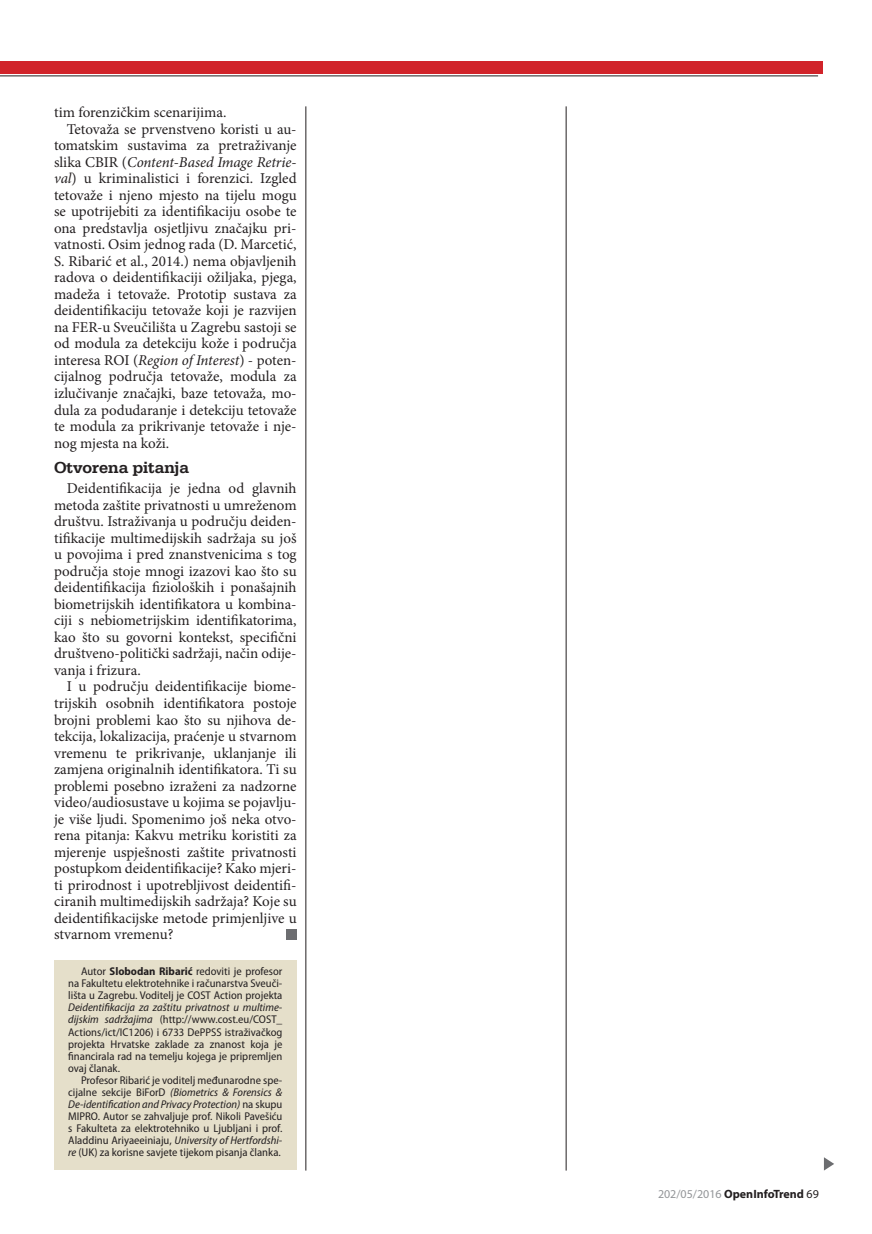
<style>
.page{position:relative;width:872px;height:1234px;background:#fff}
.page>*{position:absolute;margin:0;border:0;box-sizing:border-box;transform-origin:0 0}
.Međunaslov{font:500 16.5px "URW Egyptienne TOT";color:#231f20}
.Osnovni_slog{font:15px/16.5px "Minion Pro";color:#231f20;text-align:justify}
.t1{font:700 12px "Myriad Pro";color:#231f20}
.Slog_okvira{font:semi-condensed 11.25px/12px "Myriad Pro";color:#231f20;text-align:justify}
.s1{font-style:italic}
.s2{font-weight:700}
.s3{font-weight:400;color:#939598}
.s4{font-weight:400}
</style>
<div class="page">
<svg style="left:824px;top:1157px;width:10px;height:13px"></svg>
<hr style="left:0;top:76px;width:818px;height:1px;background:#231f20">
<hr style="left:566px;top:106px;width:1px;height:1064px;background:#231f20">
<hr style="left:305px;top:106px;width:1px;height:1064px;background:#231f20">
<div style="left:0;top:61px;width:822px;height:13px;background:#d1232a"></div>
<div style="left:54px;top:960px;width:243px;height:209px;background:#e5dfca"></div>
<div style="left:286px;top:928px;width:11px;height:11px;background:#6c6d70"></div>
<p class="Osnovni_slog" style="left:54px;top:104px;width:174px">tim forenzičkim scenarijima.</p>
<p class="Osnovni_slog" style="left:54px;top:121px;width:244px;text-indent:13px">Tetovaža se prvenstveno koristi u au&shy;tomatskim sustavima za pretraživanje slika CBIR (<span class="s1">Content-Based Image Retrie&shy;val</span>) u kriminalistici i forenzici. Izgled tetovaže i njeno mjesto na tijelu mogu se upotrijebiti za identifikaciju osobe te ona predstavlja osjetljivu značajku pri&shy;vatnosti. Osim jednog rada (D. Marcetić, S. Ribarić et al., 2014.) nema objavljenih radova o deidentifikaciji ožiljaka, pjega, madeža i tetovaže. Prototip sustava za deidentifikaciju tetovaže koji je razvijen na FER-u Sveučilišta u Zagrebu sastoji se od modula za detekciju kože i područja interesa ROI (<span class="s1">Region of Interest</span>) - poten&shy;cijalnog područja tetovaže, modula za izlučivanje značajki, baze tetovaža, mo&shy;dula za podudaranje i detekciju tetovaže te modula za prikrivanje tetovaže i nje&shy;nog mjesta na koži.</p>
<p class="Međunaslov" style="left:54px;top:457px;width:136px">Otvorena pitanja</p>
<p class="Osnovni_slog" style="left:54px;top:480px;width:244px;text-indent:13px">Deidentifikacija je jedna od glavnih metoda zaštite privatnosti u umreženom društvu. Istraživanja u području deiden&shy;tifikacije multimedijskih sadržaja su još u povojima i pred znanstvenicima s tog područja stoje mnogi izazovi kao što su deidentifikacija fizioloških i ponašajnih biometrijskih identifikatora u kombina&shy;ciji s nebiometrijskim identifikatorima, kao što su govorni kontekst, specifični društveno-politički sadržaji, način odije&shy;vanja i frizura.</p>
<p class="Osnovni_slog" style="left:54px;top:678px;width:244px;text-indent:13px">I u području deidentifikacije biome&shy;trijskih osobnih identifikatora postoje brojni problemi kao što su njihova de&shy;tekcija, lokalizacija, praćenje u stvarnom vremenu te prikrivanje, uklanjanje ili zamjena originalnih identifikatora. Ti su problemi posebno izraženi za nadzorne video/audiosustave u kojima se pojavlju&shy;je više ljudi. Spomenimo još neka otvo&shy;rena pitanja: Kakvu metriku koristiti za mjerenje uspješnosti zaštite privatnosti postupkom deidentifikacije? Kako mjeri&shy;ti prirodnost i upotrebljivost deidentifi&shy;ciranih multimedijskih sadržaja? Koje su deidentifikacijske metode primjenljive u stvarnom vremenu?</p>
<p class="Slog_okvira" style="left:68px;top:965px;width:216px;text-indent:13px">Autor <span class="s2">Slobodan Ribarić</span> redoviti je profesor na Fakultetu elektrotehnike i računarstva Sveuči&shy;lišta u Zagrebu. Voditelj je COST Action projekta <span class="s1">Deidentifikacija za zaštitu privatnost u multime&shy;dijskim sadržajima</span> (http://www.cost.eu/COST_ Actions/ict/IC1206) i 6733 DePPSS istraživačkog projekta Hrvatske zaklade za znanost koja je financirala rad na temelju kojega je pripremljen ovaj članak.</p>
<p class="Slog_okvira" style="left:68px;top:1073px;width:216px;text-indent:13px">Profesor Ribarić je voditelj međunarodne spe&shy;cijalne sekcije BiForD <span class="s1">(Biometrics &amp; Forensics &amp; De-identification and Privacy Protection)</span> na skupu MIPRO. Autor se zahvaljuje prof. Nikoli Pavešiću s Fakulteta za elektrotehniko u Ljubljani i prof.<br>Aladdinu Ariyaeeiniaju, <span class="s1">University of Hertfordshi&shy;re</span> (UK) za korisne savjete tijekom pisanja članka.</p>
<p class="t1" style="left:658px;top:1186px;width:162px"><span class="s3">202/05/2016</span> OpenInfoTrend <span class="s4">69</span></p>
</div>
